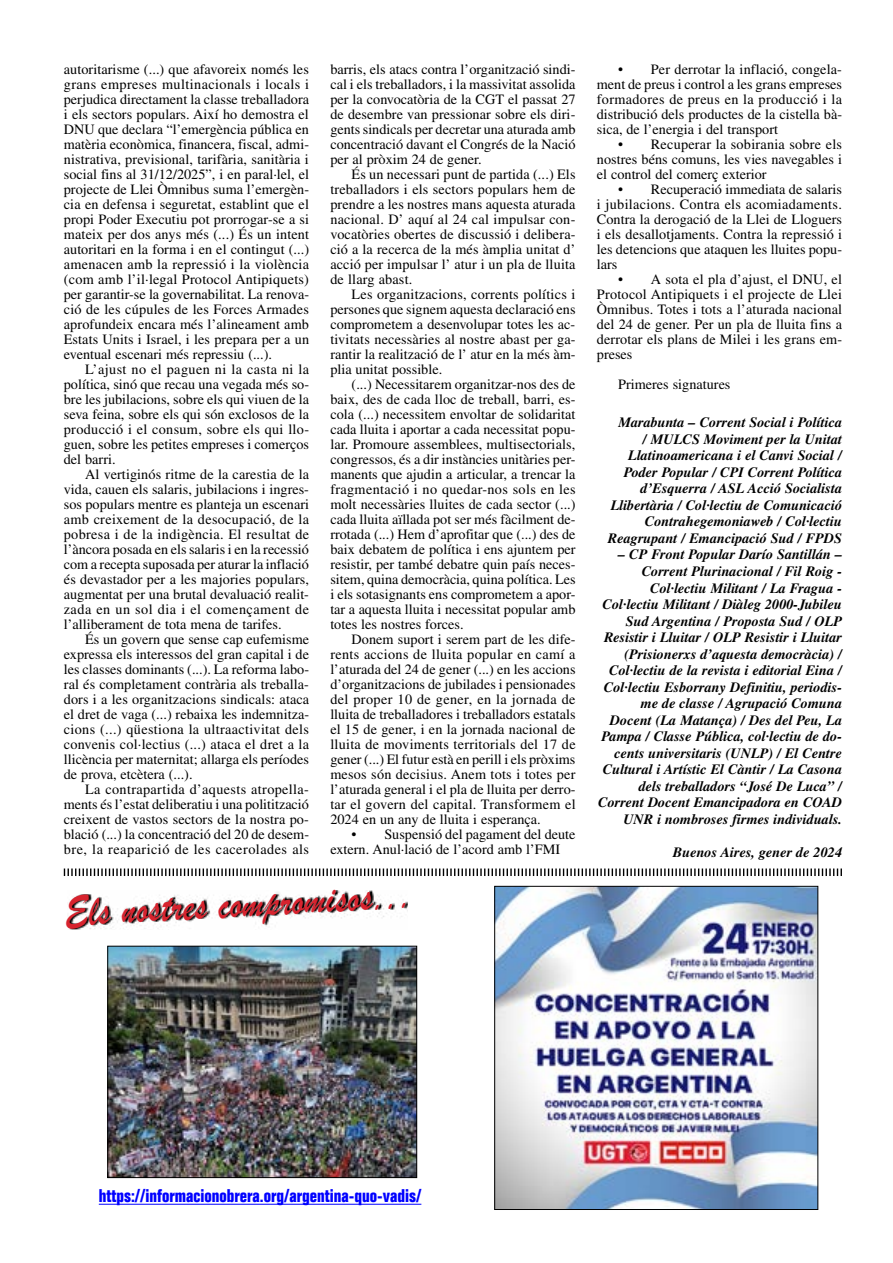
<style>
.page{position:relative;width:893px;height:1263px;background:#fff}
.page>*{position:absolute;margin:0;border:0;box-sizing:border-box;transform-origin:0 0}
.t1{font:45px "Brush Script";color:#d7232e;scale:.86 1}
.t2{font:700 condensed 18px "Folio Std";color:#00f}
.t3{font:14.25px/15px "Times LT Std";color:#000;text-align:justify}
.t4{font:italic 700 14.25px/16.5px "Times LT Std";color:#000;text-align:right}
</style>
<div class="page">
<svg style="left:63px;top:868px;width:779px;height:8px"></svg>
<svg style="left:67px;top:890px;width:341px;height:39px"></svg>
<img style="left:496px;top:888px;width:320px;height:320px">
<div style="left:494px;top:886px;width:324px;height:324px;border:1px solid #000"></div>
<img style="left:109px;top:948px;width:306px;height:228px">
<div style="left:107px;top:946px;width:310px;height:232px;border:1px solid #000"></div>
<hr style="left:99px;top:1204px;width:322px;height:1px;background:#00f">
<p class="t3" style="left:64px;top:61px;width:247px">autoritarisme (...) que afavoreix només les grans empreses multinacionals i locals i perjudica directament la classe treballadora i els sectors populars. Així ho demostra el DNU que declara “l’emergència pública en matèria econòmica, financera, fiscal, admi&shy;nistrativa, previsional, tarifària, sanitària i social fins al 31/12/2025”, i en paral·lel, el projecte de Llei Òmnibus suma l’emergèn&shy;cia en defensa i seguretat, establint que el propi Poder Executiu pot prorrogar-se a si mateix per dos anys més (...) És un intent autoritari en la forma i en el contingut (...) amenacen amb la repressió i la violència (com amb l’il·legal Protocol Antipiquets) per garantir-se la governabilitat. La renova&shy;ció de les cúpules de les Forces Armades aprofundeix encara més l’alineament amb Estats Units i Israel, i les prepara per a un eventual escenari més repressiu (...).</p>
<p class="t3" style="left:64px;top:361px;width:247px;text-indent:21px">L’ajust no el paguen ni la casta ni la política, sinó que recau una vegada més so&shy;bre les jubilacions, sobre els qui viuen de la seva feina, sobre els qui són exclosos de la producció i el consum, sobre els qui llo&shy;guen, sobre les petites empreses i comerços del barri.</p>
<p class="t3" style="left:64px;top:466px;width:247px;text-indent:21px">Al vertiginós ritme de la carestia de la vida, cauen els salaris, jubilacions i ingres&shy;sos populars mentre es planteja un escenari amb creixement de la desocupació, de la pobresa i de la indigència. El resultat de l’àncora posada en els salaris i en la recessió com a recepta suposada per aturar la inflació és devastador per a les majories populars, augmentat per una brutal devaluació realit&shy;zada en un sol dia i el començament de l’alliberament de tota mena de tarifes.</p>
<p class="t3" style="left:64px;top:631px;width:247px;text-indent:21px">És un govern que sense cap eufemisme expressa els interessos del gran capital i de les classes dominants (...). La reforma labo&shy;ral és completament contrària als treballa&shy;dors i a les organitzacions sindicals: ataca el dret de vaga (...) rebaixa les indemnitza&shy;cions (...) qüestiona la ultraactivitat dels convenis col·lectius (...) ataca el dret a la llicència per maternitat; allarga els períodes de prova, etcètera (...).</p>
<p class="t3" style="left:64px;top:781px;width:247px;text-indent:21px">La contrapartida d’aquests atropella&shy;ments és l’estat deliberatiu i una politització creixent de vastos sectors de la nostra po&shy;blació (...) la concentració del 20 de desem&shy;bre, la reaparició de les cacerolades als</p>
<p class="t3" style="left:330px;top:61px;width:247px">barris, els atacs contra l’organització sindi&shy;cal i els treballadors, i la massivitat assolida per la convocatòria de la CGT el passat 27 de desembre van pressionar sobre els diri&shy;gents sindicals per decretar una aturada amb concentració davant el Congrés de la Nació per al pròxim 24 de gener.</p>
<p class="t3" style="left:330px;top:166px;width:247px;text-indent:21px">És un necessari punt de partida (...) Els treballadors i els sectors populars hem de prendre a les nostres mans aquesta aturada nacional. D’ aquí al 24 cal impulsar con&shy;vocatòries obertes de discussió i delibera&shy;ció a la recerca de la més àmplia unitat d’ acció per impulsar l’ atur i un pla de lluita de llarg abast.</p>
<p class="t3" style="left:330px;top:287px;width:247px;text-indent:21px">Les organitzacions, corrents polítics i persones que signem aquesta declaració ens comprometem a desenvolupar totes les ac&shy;tivitats necessàries al nostre abast per ga&shy;rantir la realització de l’ atur en la més àm&shy;plia unitat possible.</p>
<p class="t3" style="left:330px;top:377px;width:247px;text-indent:21px">(...) Necessitarem organitzar-nos des de baix, des de cada lloc de treball, barri, es&shy;cola (...) necessitem envoltar de solidaritat cada lluita i aportar a cada necessitat popu&shy;lar. Promoure assemblees, multisectorials, congressos, és a dir instàncies unitàries per&shy;manents que ajudin a articular, a trencar la fragmentació i no quedar-nos sols en les molt necessàries lluites de cada sector (...) cada lluita aïllada pot ser més fàcilment de&shy;rrotada (...) Hem d’aprofitar que (...) des de baix debatem de política i ens ajuntem per resistir, per també debatre quin país neces&shy;sitem, quina democràcia, quina política. Les i els sotasignants ens comprometem a apor&shy;tar a aquesta lluita i necessitat popular amb totes les nostres forces.</p>
<p class="t3" style="left:330px;top:632px;width:247px;text-indent:21px">Donem suport i serem part de les dife&shy;rents accions de lluita popular en camí a l’aturada del 24 de gener (...) en les accions d’organitzacions de jubilades i pensionades del proper 10 de gener, en la jornada de lluita de treballadores i treballadors estatals el 15 de gener, i en la jornada nacional de lluita de moviments territorials del 17 de gener (...) El futur està en perill i els pròxims mesos són decisius. Anem tots i totes per l’aturada general i el pla de lluita per derro&shy;tar el govern del capital. Transformem el 2024 en un any de lluita i esperança.</p>
<p class="t3" style="left:330px;top:827px;width:247px;text-indent:21px">• Suspensió del pagament del deute extern. Anul·lació de l’acord amb l’FMI</p>
<h1 class="t1" style="left:63px;top:882px;width:406px;rotate:-3deg">Els nostres compromisos...</h1>
<p class="t3" style="left:597px;top:62px;width:247px;text-indent:21px">• Per derrotar la inflació, congela&shy;ment de preus i control a les grans empreses formadores de preus en la producció i la distribució dels productes de la cistella bà&shy;sica, de l’energia i del transport</p>
<p class="t3" style="left:597px;top:137px;width:247px;text-indent:21px">• Recuperar la sobirania sobre els nostres béns comuns, les vies navegables i el control del comerç exterior</p>
<p class="t3" style="left:597px;top:182px;width:247px;text-indent:21px">• Recuperació immediata de salaris i jubilacions. Contra els acomiadaments.<br>Contra la derogació de la Llei de Lloguers i els desallotjaments. Contra la repressió i les detencions que ataquen les lluites popu&shy;lars</p>
<p class="t3" style="left:597px;top:272px;width:247px;text-indent:21px">• A sota el pla d’ajust, el DNU, el Protocol Antipiquets i el projecte de Llei Òmnibus. Totes i tots a l’aturada nacional del 24 de gener. Per un pla de lluita fins a derrotar els plans de Milei i les grans em&shy;preses</p>
<p class="t3" style="left:618px;top:377px;width:114px">Primeres signatures</p>
<p class="t4" style="left:608px;top:414px;width:236px">Marabunta – Corrent Social i Política<br>/ MULCS Moviment per la Unitat Llatinoamericana i el Canvi Social / Poder Popular / CPI Corrent Política d’Esquerra / ASL Acció Socialista Llibertària / Col·lectiu de Comunicació Contrahegemoniaweb / Col·lectiu Reagrupant / Emancipació Sud / FPDS</p>
<p class="t4" style="left:598px;top:546px;width:245px">– CP Front Popular Darío Santillán – Corrent Plurinacional / Fil Roig - Col·lectiu Militant / La Fragua - Col·lectiu Militant / Diàleg 2000-Jubileu Sud Argentina / Proposta Sud / OLP Resistir i Lluitar / OLP Resistir i Lluitar (Prisionerxs d’aquesta democràcia) / Col·lectiu de la revista i editorial Eina / Col·lectiu Esborrany Definitiu, periodis&shy;me de classe / Agrupació Comuna Docent (La Matança) / Des del Peu, La Pampa / Classe Pública, col·lectiu de do&shy;cents universitaris (UNLP) / El Centre Cultural i Artístic El Càntir / La Casona dels treballadors “José De Luca” / Corrent Docent Emancipadora en COAD UNR i nombroses firmes individuals.</p>
<p class="t4" style="left:673px;top:843px;width:171px">Buenos Aires, gener de 2024</p>
<p class="t2" style="left:99px;top:1186px;width:324px">https://informacionobrera.org/argentina-quo-vadis/</p>
</div>
